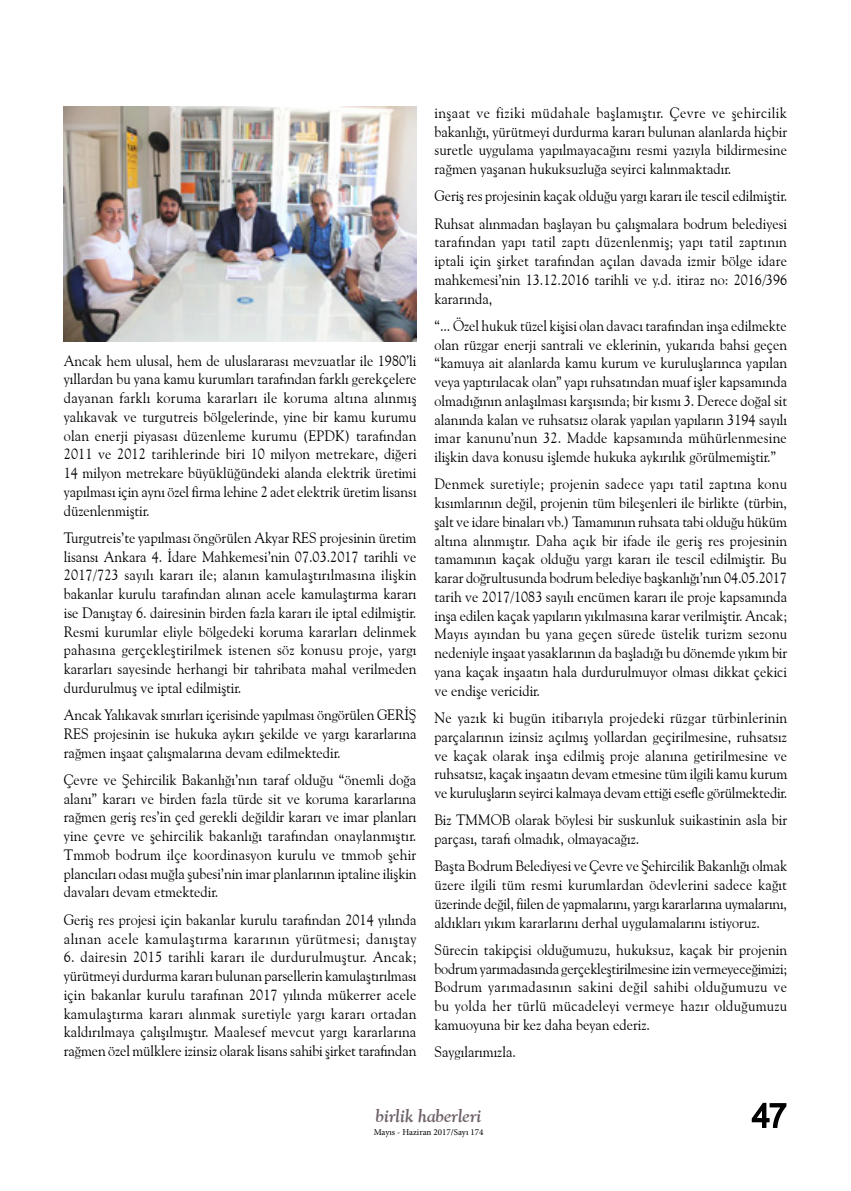
<style>
.page{position:relative;width:851px;height:1191px;background:#fff}
.page>*{position:absolute;margin:0;border:0;box-sizing:border-box;transform-origin:0 0}
.t1{font:33px "Arial";color:#000}
.t2{font:italic 700 18px "Goudy Old Style BT";color:#6e6169}
.t3{font:15px/18.8px "Goudy Old Style BT";color:#000;text-align:justify;scale:.95 1}
.t4{font:9px "Minion Pro";color:#000}
</style>
<div class="page">
<svg style="left:751px;top:1102px;width:36px;height:26px"></svg>
<img style="left:64px;top:106px;width:352px;height:235px">
<p class="t3" style="left:64px;top:351px;width:373px">Ancak hem ulusal, hem de uluslararası mevzuatlar ile 1980’li yıllardan bu yana kamu kurumları tarafından farklı gerekçelere dayanan farklı koruma kararları ile koruma altına alınmış yalıkavak ve turgutreis bölgelerinde, yine bir kamu kurumu olan enerji piyasası düzenleme kurumu (EPDK) tarafından 2011 ve 2012 tarihlerinde biri 10 milyon metrekare, diğeri 14 milyon metrekare büyüklüğündeki alanda elektrik üretimi yapılması için aynı özel firma lehine 2 adet elektrik üretim lisansı düzenlenmiştir.</p>
<p class="t3" style="left:64px;top:528px;width:373px">Turgutreis’te yapılması öngörülen Akyar RES projesinin üretim lisansı Ankara 4. İdare Mahkemesi’nin 07.03.2017 tarihli ve 2017/723 sayılı kararı ile; alanın kamulaştırılmasına ilişkin bakanlar kurulu tarafından alınan acele kamulaştırma kararı ise Danıştay 6. dairesinin birden fazla kararı ile iptal edilmiştir.<br>Resmi kurumlar eliyle bölgedeki koruma kararları delinmek pahasına gerçekleştirilmek istenen söz konusu proje, yargı kararları sayesinde herhangi bir tahribata mahal verilmeden durdurulmuş ve iptal edilmiştir.</p>
<p class="t3" style="left:64px;top:705px;width:372px">Ancak Yalıkavak sınırları içerisinde yapılması öngörülen GERİŞ RES projesinin ise hukuka aykırı şekilde ve yargı kararlarına rağmen inşaat çalışmalarına devam edilmektedir.</p>
<p class="t3" style="left:64px;top:770px;width:373px">Çevre ve Şehircilik Bakanlığı’nın taraf olduğu “önemli doğa alanı” kararı ve birden fazla türde sit ve koruma kararlarına rağmen geriş res’in çed gerekli değildir kararı ve imar planları yine çevre ve şehircilik bakanlığı tarafından onaylanmıştır.<br>Tmmob bodrum ilçe koordinasyon kurulu ve tmmob şehir plancıları odası muğla şubesi’nin imar planlarının iptaline ilişkin davaları devam etmektedir.</p>
<p class="t3" style="left:64px;top:910px;width:373px">Geriş res projesi için bakanlar kurulu tarafından 2014 yılında alınan acele kamulaştırma kararının yürütmesi; danıştay</p>
<p class="t3" style="left:64px;top:947px;width:373px">6. dairesin 2015 tarihli kararı ile durdurulmuştur. Ancak; yürütmeyi durdurma kararı bulunan parsellerin kamulaştırılması için bakanlar kurulu tarafınan 2017 yılında mükerrer acele kamulaştırma kararı alınmak suretiyle yargı kararı ortadan kaldırılmaya çalışılmıştır. Maalesef mevcut yargı kararlarına rağmen özel mülklere izinsiz olarak lisans sahibi şirket tarafından</p>
<p class="t3" style="left:434px;top:103px;width:372px">inşaat ve fiziki müdahale başlamıştır. Çevre ve şehircilik bakanlığı, yürütmeyi durdurma kararı bulunan alanlarda hiçbir suretle uygulama yapılmayacağını resmi yazıyla bildirmesine rağmen yaşanan hukuksuzluğa seyirci kalınmaktadır.</p>
<p class="t3" style="left:434px;top:182px;width:373px;line-height:27.3px">Geriş res projesinin kaçak olduğu yargı kararı ile tescil edilmiştir.<br>Ruhsat alınmadan başlayan bu çalışmalara bodrum belediyesi</p>
<p class="t3" style="left:434px;top:232px;width:372px">tarafından yapı tatil zaptı düzenlenmiş; yapı tatil zaptının iptali için şirket tarafından açılan davada izmir bölge idare mahkemesi’nin 13.12.2016 tarihli ve y.d. itiraz no: 2016/396 kararında,</p>
<p class="t3" style="left:434px;top:316px;width:372px">“... Özel hukuk tüzel kişisi olan davacı tarafından inşa edilmekte olan rüzgar enerji santrali ve eklerinin, yukarıda bahsi geçen “kamuya ait alanlarda kamu kurum ve kuruluşlarınca yapılan veya yaptırılacak olan” yapı ruhsatından muaf işler kapsamında olmadığının anlaşılması karşısında; bir kısmı 3. Derece doğal sit alanında kalan ve ruhsatsız olarak yapılan yapıların 3194 sayılı imar kanunu’nun 32. Madde kapsamında mühürlenmesine ilişkin dava konusu işlemde hukuka aykırılık görülmemiştir.”</p>
<p class="t3" style="left:434px;top:474px;width:373px">Denmek suretiyle; projenin sadece yapı tatil zaptına konu kısımlarının değil, projenin tüm bileşenleri ile birlikte (türbin, şalt ve idare binaları vb.) Tamamının ruhsata tabi olduğu hüküm altına alınmıştır. Daha açık bir ifade ile geriş res projesinin tamamının kaçak olduğu yargı kararı ile tescil edilmiştir. Bu karar doğrultusunda bodrum belediye başkanlığı’nın 04.05.2017 tarih ve 2017/1083 sayılı encümen kararı ile proje kapsamında inşa edilen kaçak yapıların yıkılmasına karar verilmiştir. Ancak; Mayıs ayından bu yana geçen sürede üstelik turizm sezonu nedeniyle inşaat yasaklarının da başladığı bu dönemde yıkım bir yana kaçak inşaatın hala durdurulmuyor olması dikkat çekici ve endişe vericidir.</p>
<p class="t3" style="left:434px;top:708px;width:373px">Ne yazık ki bugün itibarıyla projedeki rüzgar türbinlerinin parçalarının izinsiz açılmış yollardan geçirilmesine, ruhsatsız ve kaçak olarak inşa edilmiş proje alanına getirilmesine ve ruhsatsız, kaçak inşaatın devam etmesine tüm ilgili kamu kurum ve kuruluşların seyirci kalmaya devam ettiği esefle görülmektedir.</p>
<p class="t3" style="left:434px;top:810px;width:372px">Biz TMMOB olarak böylesi bir suskunluk suikastinin asla bir parçası, tarafı olmadık, olmayacağız.</p>
<p class="t3" style="left:434px;top:856px;width:373px">Başta Bodrum Belediyesi ve Çevre ve Şehircilik Bakanlığı olmak üzere ilgili tüm resmi kurumlardan ödevlerini sadece kağıt üzerinde değil, fiilen de yapmalarını, yargı kararlarına uymalarını, aldıkları yıkım kararlarını derhal uygulamalarını istiyoruz.</p>
<p class="t3" style="left:434px;top:940px;width:373px">Sürecin takipçisi olduğumuzu, hukuksuz, kaçak bir projenin bodrum yarımadasında gerçekleştirilmesine izin vermeyeceğimizi; Bodrum yarımadasının sakini değil sahibi olduğumuzu ve bu yolda her türlü mücadeleyi vermeye hazır olduğumuzu kamuoyuna bir kez daha beyan ederiz.</p>
<p class="t3" style="left:434px;top:1042px;width:87px">Saygılarımızla.</p>
<p class="t2" style="left:376px;top:1104px;width:107px">birlik haberleri</p>
<p class="t4" style="left:373px;top:1125px;width:111px">Mayıs - Haziran 2017/Sayı 174</p>
<h1 class="t1" style="left:752px;top:1094px;width:37px">47</h1>
</div>
